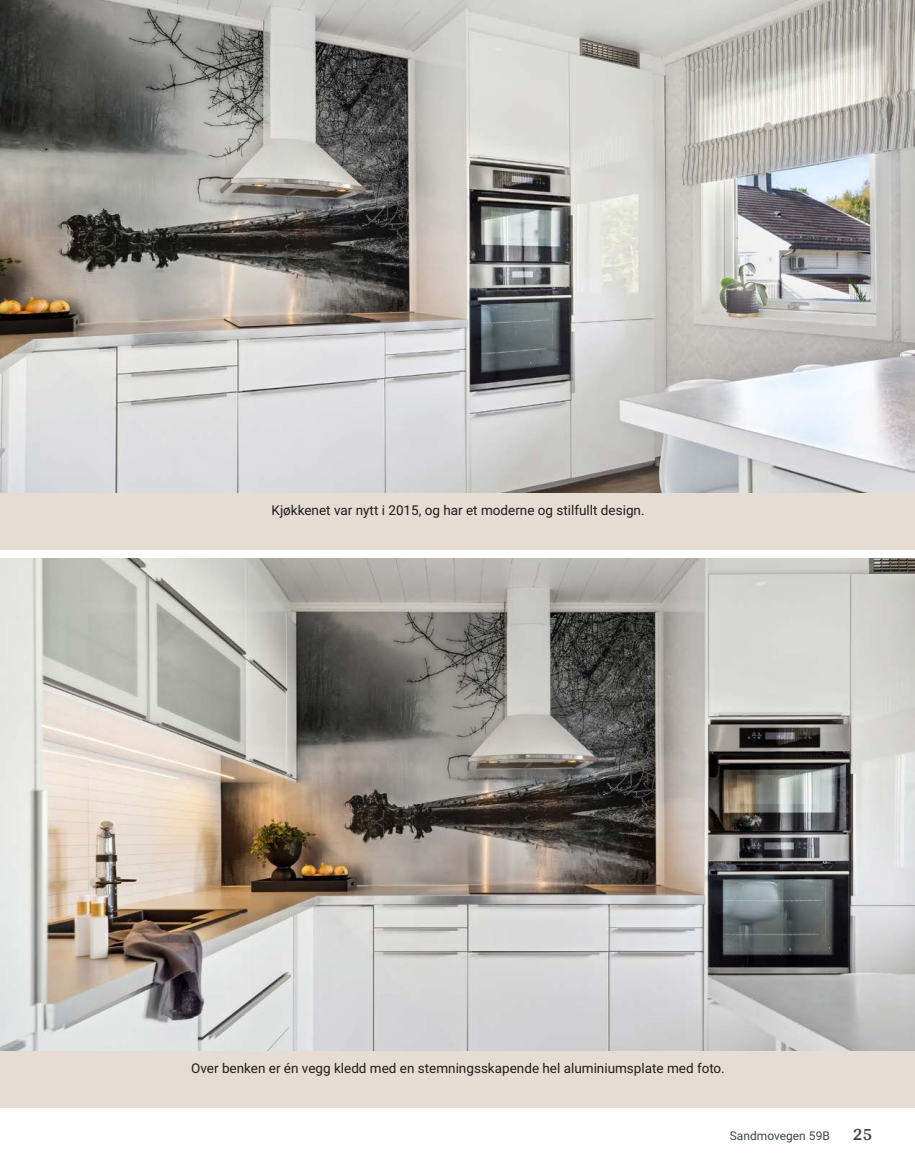
<style>
.page{position:relative;width:915px;height:1172px;background:#fff}
.page>*{position:absolute;margin:0;border:0;box-sizing:border-box;transform-origin:0 0}
.t1{font:700 18px "Arya";color:#414749}
.t2{font:13.5px "Roboto Vitec";color:#1d1d1b}
.t3{font:12px "Roboto Vitec";color:#414749}
</style>
<div class="page">
<div style="left:0;top:492px;width:914px;height:58px;background:#e5dcd4"></div>
<div style="left:0;top:1050px;width:914px;height:58px;background:#e5dcd4"></div>
<img style="left:0;top:0;width:914px;height:492px">
<img style="left:0;top:558px;width:914px;height:492px">
<p class="t2" style="left:271px;top:501px;width:374px">Kjøkkenet var nytt i 2015, og har et moderne og stilfullt design.</p>
<p class="t2" style="left:191px;top:1059px;width:535px">Over benken er én vegg kledd med en stemningsskapende hel aluminiumsplate med foto.</p>
<p class="t3" style="left:729px;top:1127px;width:102px">Sandmovegen 59B</p>
<h1 class="t1" style="left:852px;top:1123px;width:21px">25</h1>
</div>
